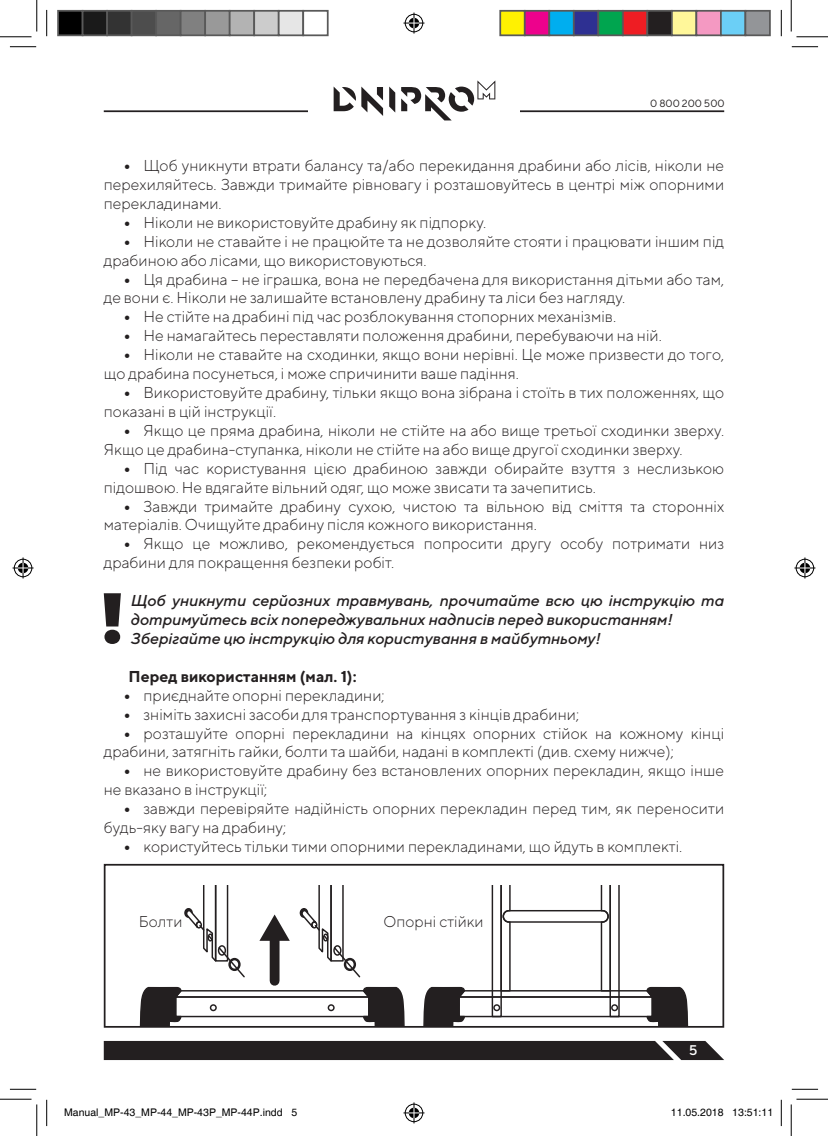
<style>
.page{position:relative;width:828px;height:1136px;background:#fff}
.page>*{position:absolute;margin:0;border:0;box-sizing:border-box;transform-origin:0 0}
.t1{font:300 15.75px/18.9px "TT Norms";color:#231f20}
.Увага{font:italic 500 15.75px/18.9px "TT Norms";color:#231f20}
.Подзаголовок{font:700 15.75px "TT Norms";color:#231f20}
.t2{font:300 15.58px "TT Norms";color:#231f20}
.t3{font:500 14px "TT Norms";color:#fff}
.t4{font:10.5px "Helvetica";color:#000}
.t5{font:10.5px "TT Norms";color:#231f20}
.s1{font-weight:700;font-size:17.5px}
</style>
<div class="page">
<svg style="left:104px;top:1040px;width:619px;height:19px;background:#332f30"></svg>
<hr style="left:104px;top:110px;width:620px;height:2px;background:#231f20">
<div style="left:308px;top:95px;width:212px;height:29px;background:#fff"></div>
<svg style="left:389px;top:87px;width:6px;height:25px"></svg>
<svg style="left:333px;top:86px;width:50px;height:30px"></svg>
<svg style="left:401px;top:80px;width:94px;height:40px"></svg>
<svg style="left:104px;top:593px;width:17px;height:50px"></svg>
<svg style="left:139px;top:885px;width:266px;height:139px"></svg>
<svg style="left:423px;top:885px;width:266px;height:139px"></svg>
<div style="left:502px;top:909px;width:106px;height:13px;border:1px solid #231f20;border-radius:6px"></div>
<div style="left:104px;top:863px;width:620px;height:164px;border:2px solid #231f20"></div>
<svg style="left:10px;top:46px;width:26px;height:1px"></svg>
<svg style="left:791px;top:46px;width:27px;height:1px"></svg>
<svg style="left:10px;top:1088px;width:26px;height:1px"></svg>
<svg style="left:792px;top:1088px;width:26px;height:1px"></svg>
<svg style="left:46px;top:10px;width:1px;height:26px"></svg>
<svg style="left:46px;top:1099px;width:1px;height:26px"></svg>
<svg style="left:781px;top:10px;width:1px;height:26px"></svg>
<svg style="left:781px;top:1099px;width:1px;height:26px"></svg>
<hr style="left:0;top:36px;width:32px;height:1px;background:#000">
<hr style="left:796px;top:36px;width:32px;height:1px;background:#000">
<hr style="left:0;top:1098px;width:32px;height:1px;background:#000">
<hr style="left:796px;top:1098px;width:32px;height:1px;background:#000">
<hr style="left:36px;top:0;width:1px;height:31px;background:#000">
<hr style="left:36px;top:1104px;width:1px;height:31px;background:#000">
<hr style="left:790px;top:0;width:1px;height:31px;background:#000">
<hr style="left:790px;top:1104px;width:1px;height:31px;background:#000">
<svg style="left:403px;top:13px;width:21px;height:21px"></svg>
<svg style="left:403px;top:1102px;width:21px;height:21px"></svg>
<svg style="left:13px;top:557px;width:21px;height:21px"></svg>
<svg style="left:794px;top:557px;width:21px;height:21px"></svg>
<div style="left:58px;top:11px;width:25px;height:24px;background:#000"></div>
<div style="left:57px;top:10px;width:26px;height:26px;border:2px solid #595959"></div>
<div style="left:83px;top:11px;width:24px;height:24px;background:#1a1a1a"></div>
<div style="left:82px;top:10px;width:26px;height:26px;border:2px solid #595959"></div>
<div style="left:107px;top:11px;width:25px;height:24px;background:#333"></div>
<div style="left:106px;top:10px;width:26px;height:26px;border:2px solid #595959"></div>
<div style="left:132px;top:11px;width:24px;height:24px;background:#4d4d4d"></div>
<div style="left:131px;top:10px;width:26px;height:26px;border:2px solid #595959"></div>
<div style="left:156px;top:11px;width:25px;height:24px;background:#666"></div>
<div style="left:155px;top:10px;width:26px;height:26px;border:2px solid #595959"></div>
<div style="left:181px;top:11px;width:24px;height:24px;background:#808080"></div>
<div style="left:180px;top:10px;width:26px;height:26px;border:2px solid #595959"></div>
<div style="left:205px;top:11px;width:25px;height:24px;background:#999"></div>
<div style="left:204px;top:10px;width:26px;height:26px;border:2px solid #595959"></div>
<div style="left:230px;top:11px;width:24px;height:24px;background:#b3b3b3"></div>
<div style="left:229px;top:10px;width:26px;height:26px;border:2px solid #595959"></div>
<div style="left:254px;top:11px;width:25px;height:24px;background:#ccc"></div>
<div style="left:253px;top:10px;width:26px;height:26px;border:2px solid #595959"></div>
<div style="left:279px;top:11px;width:24px;height:24px;background:#e6e6e6"></div>
<div style="left:278px;top:10px;width:26px;height:26px;border:2px solid #595959"></div>
<div style="left:302px;top:10px;width:26px;height:26px;border:2px solid #595959"></div>
<div style="left:500px;top:11px;width:24px;height:24px;background:#fff101"></div>
<div style="left:499px;top:10px;width:26px;height:26px;border:2px solid #595959"></div>
<div style="left:524px;top:11px;width:25px;height:24px;background:#ed028c"></div>
<div style="left:524px;top:10px;width:26px;height:26px;border:2px solid #595959"></div>
<div style="left:549px;top:11px;width:24px;height:24px;background:#00aeef"></div>
<div style="left:548px;top:10px;width:26px;height:26px;border:2px solid #595959"></div>
<div style="left:573px;top:11px;width:25px;height:24px;background:#2e3092"></div>
<div style="left:573px;top:10px;width:26px;height:26px;border:2px solid #595959"></div>
<div style="left:598px;top:11px;width:24px;height:24px;background:#00a54f"></div>
<div style="left:597px;top:10px;width:26px;height:26px;border:2px solid #595959"></div>
<div style="left:622px;top:11px;width:25px;height:24px;background:#ee1d23"></div>
<div style="left:622px;top:10px;width:26px;height:26px;border:2px solid #595959"></div>
<div style="left:647px;top:11px;width:24px;height:24px;background:#231f20"></div>
<div style="left:646px;top:10px;width:26px;height:26px;border:2px solid #595959"></div>
<div style="left:671px;top:11px;width:25px;height:24px;background:#fff79a"></div>
<div style="left:671px;top:10px;width:26px;height:26px;border:2px solid #595959"></div>
<div style="left:696px;top:11px;width:24px;height:24px;background:#f499c2"></div>
<div style="left:695px;top:10px;width:26px;height:26px;border:2px solid #595959"></div>
<div style="left:720px;top:11px;width:25px;height:24px;background:#6bcff6"></div>
<div style="left:720px;top:10px;width:26px;height:26px;border:2px solid #595959"></div>
<div style="left:745px;top:11px;width:24px;height:24px;background:#939598"></div>
<div style="left:744px;top:10px;width:26px;height:26px;border:2px solid #595959"></div>
<p class="t5" style="left:650px;top:97px;width:76px">0 800 200 500</p>
<p class="t1" style="left:104px;top:156px;width:622px;text-align:justify;text-indent:20px"><span class="s1">•</span> Щоб уникнути втрати балансу та/або перекидання драбини або лісів, ніколи не перехиляйтесь. Завжди тримайте рівновагу і розташовуйтесь в центрі між опорними перекладинами.</p>
<p class="t1" style="left:124px;top:212px;width:364px"><span class="s1">•</span> Ніколи не використовуйте драбину як підпорку.</p>
<p class="t1" style="left:104px;top:231px;width:622px;text-indent:20px"><span class="s1">•</span> Ніколи не ставайте і не працюйте та не дозволяйте стояти і працювати іншим під драбиною або лісами, що використовуються.</p>
<p class="t1" style="left:104px;top:269px;width:622px;text-indent:20px"><span class="s1">•</span> Ця драбина – не іграшка, вона не передбачена для використання дітьми або там, де вони є. Ніколи не залишайте встановлену драбину та ліси без нагляду.</p>
<p class="t1" style="left:124px;top:307px;width:494px"><span class="s1">•</span> Не стійте на драбині під час розблокування стопорних механізмів.</p>
<p class="t1" style="left:124px;top:326px;width:540px"><span class="s1">•</span> Не намагайтесь переставляти положення драбини, перебуваючи на ній.</p>
<p class="t1" style="left:104px;top:345px;width:622px;text-indent:20px"><span class="s1">•</span> Ніколи не ставайте на сходинки, якщо вони нерівні. Це може призвести до того, що драбина посунеться, і може спричинити ваше падіння.</p>
<p class="t1" style="left:104px;top:382px;width:622px;text-indent:20px"><span class="s1">•</span> Використовуйте драбину, тільки якщо вона зібрана і стоїть в тих положеннях, що показані в цій інструкції.</p>
<p class="t1" style="left:104px;top:420px;width:622px;text-indent:20px"><span class="s1">•</span> Якщо це пряма драбина, ніколи не стійте на або вище третьої сходинки зверху.<br>Якщо це драбина-ступанка, ніколи не стійте на або вище другої сходинки зверху.</p>
<p class="t1" style="left:104px;top:458px;width:622px;text-indent:20px"><span class="s1">•</span> Під час користування цією драбиною завжди обирайте взуття з неслизькою підошвою. Не вдягайте вільний одяг, що може звисати та зачепитись.</p>
<p class="t1" style="left:104px;top:496px;width:622px;text-indent:20px"><span class="s1">•</span> Завжди тримайте драбину сухою, чистою та вільною від сміття та сторонніх матеріалів. Очищуйте драбину після кожного використання.</p>
<p class="t1" style="left:104px;top:534px;width:622px;text-indent:20px"><span class="s1">•</span> Якщо це можливо, рекомендується попросити другу особу потримати низ драбини для покращення безпеки робіт.</p>
<p class="Увага" style="left:131px;top:590px;width:595px">Щоб уникнути серйозних травмувань, прочитайте всю цю інструкцію та дотримуйтесь всіх попереджувальних надписів перед використанням!</p>
<p class="Увага" style="left:131px;top:628px;width:471px">Зберігайте цю інструкцію для користування в майбутньому!</p>
<p class="Подзаголовок" style="left:129px;top:666px;width:229px">Перед використанням (мал. 1):</p>
<p class="t1" style="left:124px;top:685px;width:262px"><span class="s1">•</span> приєднайте опорні перекладини;</p>
<p class="t1" style="left:124px;top:704px;width:457px"><span class="s1">•</span> зніміть захисні засоби для транспортування з кінців драбини;</p>
<p class="t1" style="left:104px;top:723px;width:622px;text-indent:20px"><span class="s1">•</span> розташуйте опорні перекладини на кінцях опорних стійок на кожному кінці драбини, затягніть гайки, болти та шайби, надані в комплекті (див. схему нижче);</p>
<p class="t1" style="left:104px;top:760px;width:622px;text-indent:20px"><span class="s1">•</span> не використовуйте драбину без встановлених опорних перекладин, якщо інше не вказано в інструкції;</p>
<p class="t1" style="left:104px;top:798px;width:622px;text-indent:20px"><span class="s1">•</span> завжди перевіряйте надійність опорних перекладин перед тим, як переносити будь-яку вагу на драбину;</p>
<p class="t1" style="left:124px;top:836px;width:560px"><span class="s1">•</span> користуйтесь тільки тими опорними перекладинами, що йдуть в комплекті.</p>
<p class="t2" style="left:139px;top:911px;width:45px">Болти</p>
<p class="t2" style="left:383px;top:911px;width:102px">Опорні стійки</p>
<p class="t3" style="left:688px;top:1041px;width:10px">5</p>
<p class="t4" style="left:64px;top:1105px;width:234px">Manual_MP-43_MP-44_MP-43P_MP-44P.indd 5</p>
<p class="t4" style="left:671px;top:1105px;width:104px">11.05.2018 13:51:11</p>
</div>
